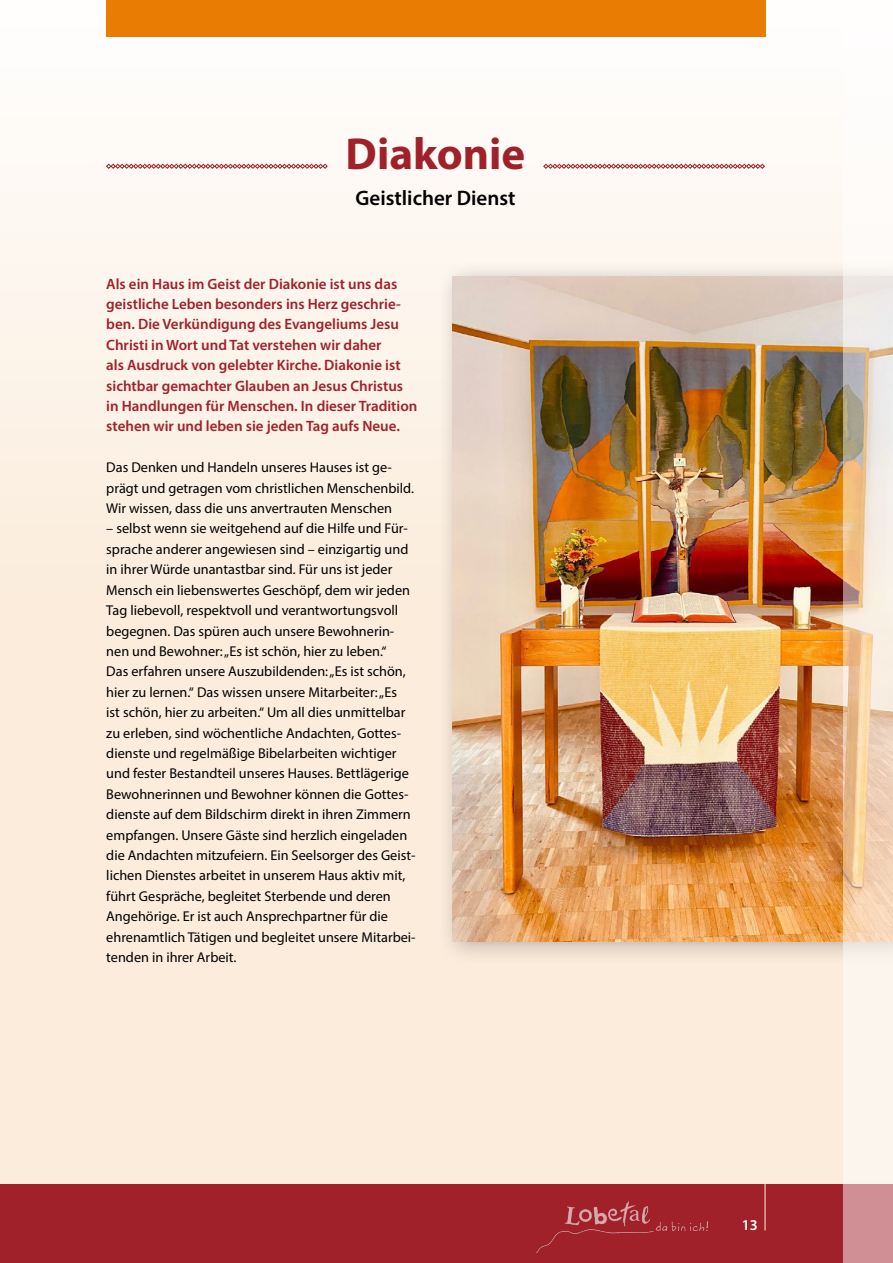
<style>
.page{position:relative;width:893px;height:1263px;background:#fbecdc}
.page>*{position:absolute;margin:0;border:0;box-sizing:border-box;transform-origin:0 0}
.t1{font:700 45px "Myriad Pro";color:#a0212a}
.t2{font:600 21px "Myriad Pro";color:#000}
.t3{font:600 15px/20.4px "Myriad Pro";color:#a0212a}
.t4{font:600 15px "Myriad Pro";color:#fff}
.t5{font:14.25px/20.4px "Myriad Pro";color:#000}
</style>
<div class="page">
<div style="left:0;top:0;width:893px;height:625px;background:linear-gradient(to bottom,#fffdfc,#fbecdc)"></div>
<div style="left:0;top:1184px;width:893px;height:79px;background:#a0212a"></div>
<img style="left:537px;top:1201px;width:171px;height:51px">
<div style="left:106px;top:0;width:659px;height:36px;background:#e97c02"></div>
<div style="left:437px;top:260px;width:456px;height:706px;background:#000;opacity:.25"></div>
<img style="left:453px;top:276px;width:390px;height:665px">
<hr style="left:765px;top:1184px;width:1px;height:46px;background:#fbecdc">
<svg style="left:843px;top:0;width:50px;height:1263px"></svg>
<svg style="left:106px;top:164px;width:222px;height:5px"></svg>
<svg style="left:543px;top:164px;width:222px;height:5px"></svg>
<h1 class="t1" style="left:346px;top:124px;width:181px">Diakonie</h1>
<h2 class="t2" style="left:355px;top:184px;width:162px">Geistlicher Dienst</h2>
<p class="t3" style="left:106px;top:273px;width:313px">Als ein Haus im Geist der Diakonie ist uns das geistliche Leben besonders ins Herz geschrie&shy;ben. Die Verkündigung des Evangeliums Jesu Christi in Wort und Tat verstehen wir daher<br>als Ausdruck von gelebter Kirche. Diakonie ist sichtbar gemachter Glauben an Jesus Christus in Handlungen für Menschen. In dieser Tradition stehen wir und leben sie jeden Tag aufs Neue.</p>
<p class="t5" style="left:106px;top:457px;width:309px">Das Denken und Handeln unseres Hauses ist ge&shy;prägt und getragen vom christlichen Menschenbild.<br>Wir wissen, dass die uns anvertrauten Menschen</p>
<p class="t5" style="left:106px;top:518px;width:311px">– selbst wenn sie weitgehend auf die Hilfe und Für&shy;sprache anderer angewiesen sind – einzigartig und in ihrer Würde unantastbar sind. Für uns ist jeder Mensch ein liebenswertes Geschöpf, dem wir jeden Tag liebevoll, respektvoll und verantwortungsvoll begegnen. Das spüren auch unsere Bewohnerin&shy;nen und Bewohner: „Es ist schön, hier zu leben.“<br>Das erfahren unsere Auszubildenden: „Es ist schön, hier zu lernen.“ Das wissen unsere Mitarbeiter: „Es<br>ist schön, hier zu arbeiten.“ Um all dies unmittelbar zu erleben, sind wöchentliche Andachten, Gottes&shy;dienste und regelmäßige Bibelarbeiten wichtiger und fester Bestandteil unseres Hauses. Bettlägerige Bewohnerinnen und Bewohner können die Gottes&shy;dienste auf dem Bildschirm direkt in ihren Zimmern empfangen. Unsere Gäste sind herzlich eingeladen die Andachten mitzufeiern. Ein Seelsorger des Geist&shy;lichen Dienstes arbeitet in unserem Haus aktiv mit, führt Gespräche, begleitet Sterbende und deren Angehörige. Er ist auch Ansprechpartner für die ehrenamtlich Tätigen und begleitet unsere Mitarbei&shy;tenden in ihrer Arbeit.</p>
<p class="t4" style="left:742px;top:1215px;width:18px">13</p>
</div>
